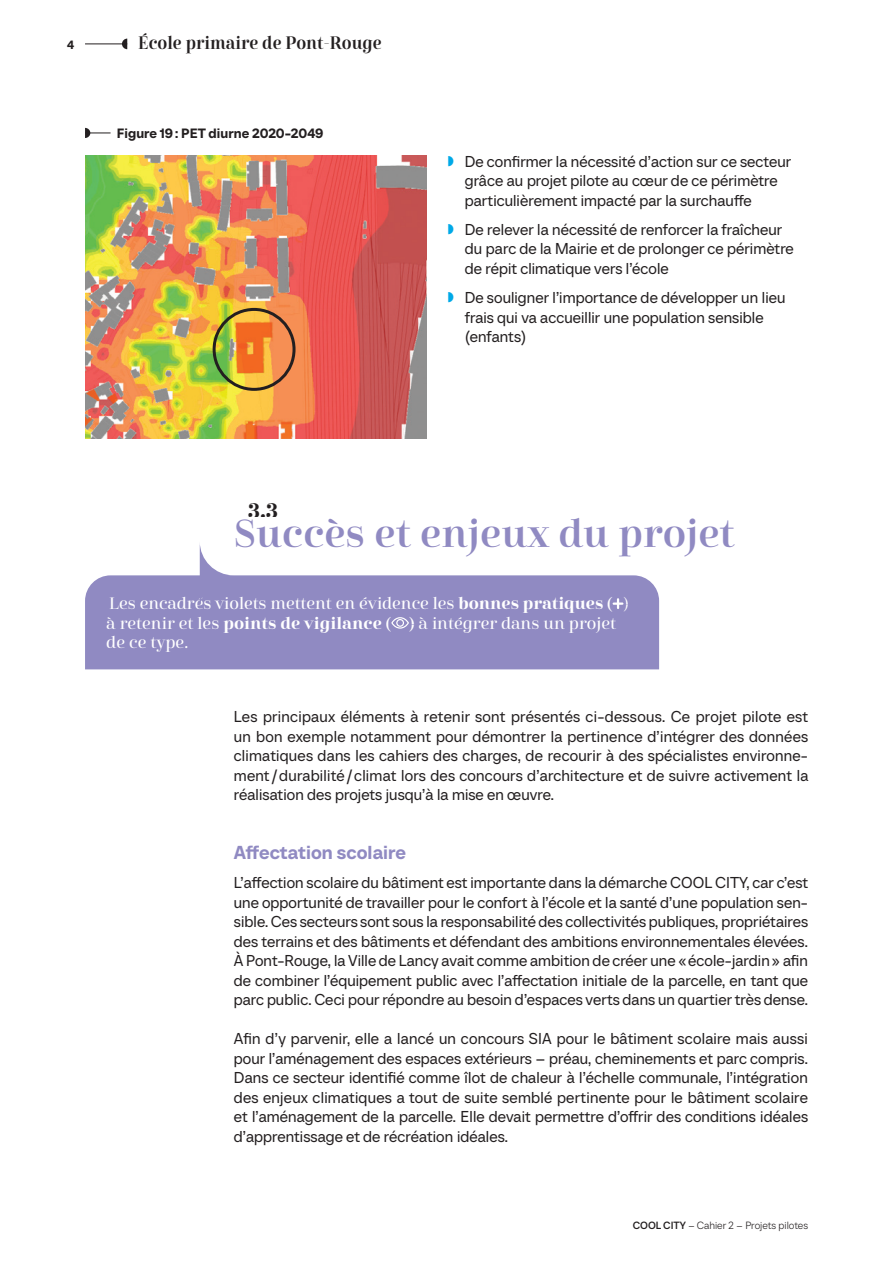
<style>
.page{position:relative;width:893px;height:1263px;background:#fff}
.page>*{position:absolute;margin:0;border:0;box-sizing:border-box;transform-origin:0 0}
.t1{font:39px "Cabrito Didone Nor Dem";color:#908ac2}
.t2{font:21px "Cabrito Didone Nor Bol";color:#231f20}
.t3{font:18.75px "TT Neoris Dm Bd";letter-spacing:.005em;color:#908ac2}
.t4{font:18px "Cabrito Didone Con Dem";color:#231f20}
.t5{font:16.5px/19.5px "Cabrito Didone Nor Med";letter-spacing:-.005em;color:#fff}
.t6{font:15.75px/19.5px "TT Neoris";letter-spacing:.005em;color:#231f20}
.t7{font:13.5px "TT Neoris Dm Bd";letter-spacing:.005em;color:#231f20}
.t8{font:12px "TT Neoris Dm Bd";color:#231f20}
.t9{font:300 10.5px "TT Neoris";color:#231f20}
.s1{color:#00a9e7}
.s2{font-family:"Cabrito Didone Nor Bol"}
.s3{font-weight:500}
</style>
<div class="page">
<svg style="left:122px;top:39px;width:5px;height:10px"></svg>
<hr style="left:85px;top:44px;width:42px;height:1px;background:#231f20">
<img style="left:85px;top:155px;width:341px;height:283px">
<div style="left:213px;top:308px;width:83px;height:83px;border:3px solid #231f20;border-radius:50%"></div>
<svg style="left:85px;top:128px;width:26px;height:10px"></svg>
<div style="left:85px;top:575px;width:574px;height:94px;background:#908ac2"></div>
<svg style="left:614px;top:599px;width:8px;height:9px"></svg>
<svg style="left:391px;top:616px;width:19px;height:13px"></svg>
<svg style="left:200px;top:546px;width:34px;height:63px"></svg>
<p class="t8" style="left:67px;top:37px;width:9px">4</p>
<p class="t4" style="left:138px;top:32px;width:245px">École primaire de Pont-Rouge</p>
<p class="t7" style="left:117px;top:124px;width:208px">Figure 19: PET diurne 2020-2049</p>
<p class="t6" style="left:465px;top:151px;width:328px;text-indent:-17px"><span class="s1">◗</span> De confirmer la nécessité d’action sur ce secteur grâce au projet pilote au cœur de ce périmètre particulièrement impacté par la surchauffe</p>
<p class="t6" style="left:465px;top:219px;width:331px;text-indent:-17px"><span class="s1">◗</span> De relever la nécessité de renforcer la fraîcheur du parc de la Mairie et de prolonger ce périmètre de répit climatique vers l’école</p>
<p class="t6" style="left:465px;top:287px;width:322px;text-indent:-17px"><span class="s1">◗</span> De souligner l’importance de développer un lieu frais qui va accueillir une population sensible (enfants)</p>
<h2 class="t2" style="left:248px;top:498px;width:32px">3.3</h2>
<h1 class="t1" style="left:234px;top:510px;width:502px">Succès et enjeux du projet</h1>
<p class="t5" style="left:106px;top:594px;width:524px">Les encadrés violets mettent en évidence les <span class="s2">bonnes pratiques (</span> ) à retenir et les <span class="s2">points de vigilance ( )</span> à intégrer dans un projet de ce type.</p>
<p class="t6" style="left:234px;top:707px;width:576px;text-align:justify">Les principaux éléments à retenir sont présentés ci-dessous. Ce projet pilote est un bon exemple notamment pour démontrer la pertinence d’intégrer des données climatiques dans les cahiers des charges, de recourir à des spécialistes environne&shy;ment/durabilité / climat lors des concours d’architecture et de suivre activement la réalisation des projets jusqu’à la mise en œuvre.</p>
<p class="t3" style="left:234px;top:840px;width:174px">Affectation scolaire</p>
<p class="t6" style="left:234px;top:872px;width:576px;text-align:justify">L’affection scolaire du bâtiment est importante dans la démarche COOL CITY, car c’est une opportunité de travailler pour le confort à l’école et la santé d’une population sen&shy;sible. Ces secteurs sont sous la responsabilité des collectivités publiques, propriétaires des terrains et des bâtiments et défendant des ambitions environnementales élevées.<br>À Pont-Rouge, la Ville de Lancy avait comme ambition de créer une «école-jardin » afin de combiner l’équipement public avec l’affectation initiale de la parcelle, en tant que parc public. Ceci pour répondre au besoin d’espaces verts dans un quartier très dense.</p>
<p class="t6" style="left:234px;top:1028px;width:576px;text-align:justify">Afin d’y parvenir, elle a lancé un concours SIA pour le bâtiment scolaire mais aussi pour l’aménagement des espaces extérieurs – préau, cheminements et parc compris.<br>Dans ce secteur identifié comme îlot de chaleur à l’échelle communale, l’intégration des enjeux climatiques a tout de suite semblé pertinente pour le bâtiment scolaire et l’aménagement de la parcelle. Elle devait permettre d’offrir des conditions idéales d’apprentissage et de récréation idéales.</p>
<p class="t9" style="left:633px;top:1219px;width:177px"><span class="s3">COOL CITY</span> – Cahier 2 – Projets pilotes</p>
</div>
